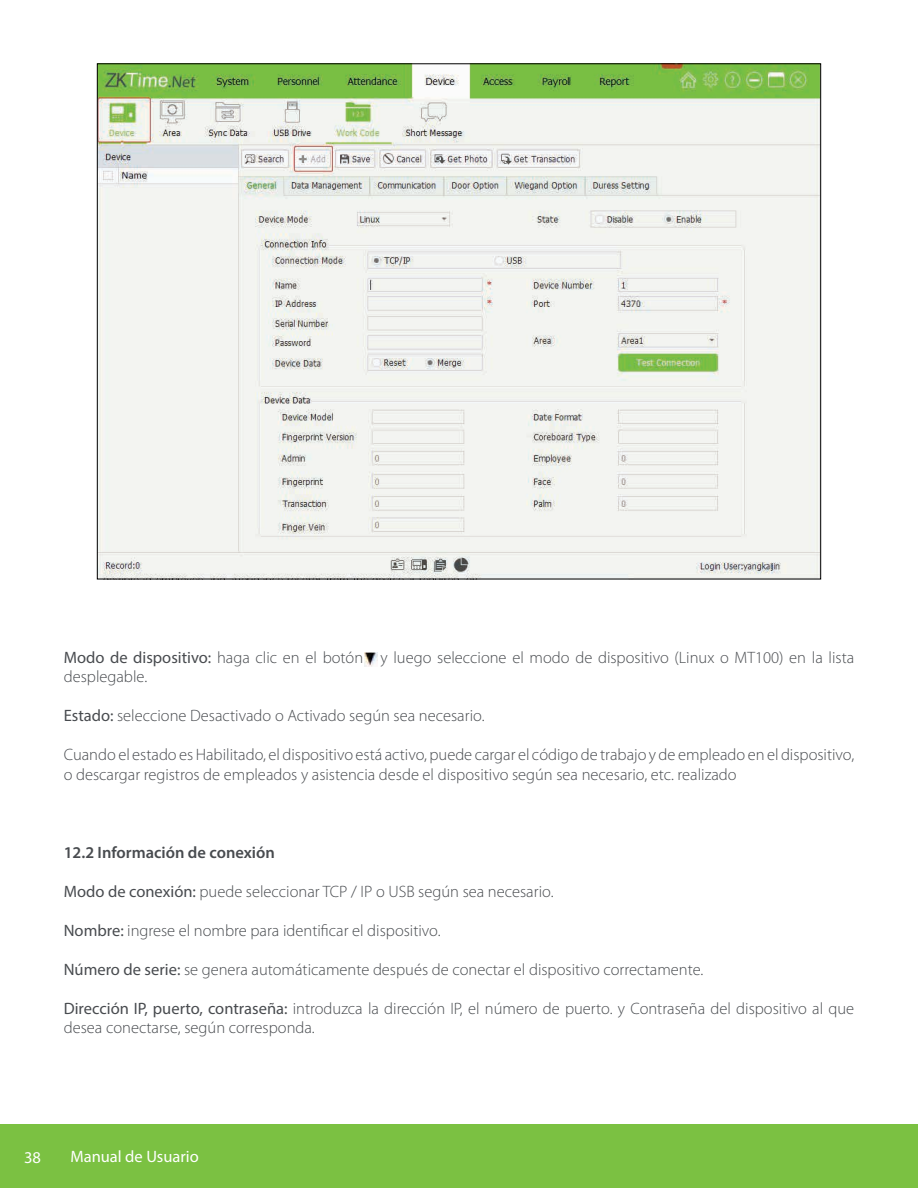
<style>
.page{position:relative;width:918px;height:1188px;background:#fff}
.page>*{position:absolute;margin:0;border:0;box-sizing:border-box;transform-origin:0 0}
.t1{font:300 16.5px/19.5px "Myriad Pro";color:#484b4f}
.t2{font:600 16.5px "Myriad Pro";color:#484b4f}
.t3{font:16.5px "Myriad Pro";color:#fff}
.s1{font-weight:400}
</style>
<div class="page">
<div style="left:0;top:1124px;width:918px;height:64px;background:#7bc142"></div>
<img style="left:99px;top:66px;width:720px;height:511px">
<img style="left:365px;top:652px;width:13px;height:14px">
<p class="t1" style="left:64px;top:648px;width:792px"><span class="s1">Modo de dispositivo:</span> haga clic en el botón y luego seleccione el modo de dispositivo (Linux o MT100) en la lista desplegable.</p>
<p class="t1" style="left:64px;top:706px;width:422px"><span class="s1">Estado:</span> seleccione Desactivado o Activado según sea necesario.</p>
<p class="t1" style="left:64px;top:745px;width:792px">Cuando el estado es Habilitado, el dispositivo está activo, puede cargar el código de trabajo y de empleado en el dispositivo, o descargar registros de empleados y asistencia desde el dispositivo según sea necesario, etc. realizado</p>
<p class="t2" style="left:64px;top:842px;width:213px">12.2 Información de conexión</p>
<p class="t1" style="left:64px;top:882px;width:491px"><span class="s1">Modo de conexión:</span> puede seleccionar TCP / IP o USB según sea necesario.</p>
<p class="t1" style="left:64px;top:921px;width:378px"><span class="s1">Nombre:</span> ingrese el nombre para identificar el dispositivo.</p>
<p class="t1" style="left:64px;top:960px;width:641px"><span class="s1">Número de serie:</span> se genera automáticamente después de conectar el dispositivo correctamente.</p>
<p class="t1" style="left:64px;top:999px;width:792px"><span class="s1">Dirección IP, puerto, contraseña:</span> introduzca la dirección IP, el número de puerto. y Contraseña del dispositivo al que desea conectarse, según corresponda.</p>
<p class="t3" style="left:24px;top:1147px;width:18px">38</p>
<p class="t3" style="left:70px;top:1147px;width:130px">Manual de Usuario</p>
</div>
